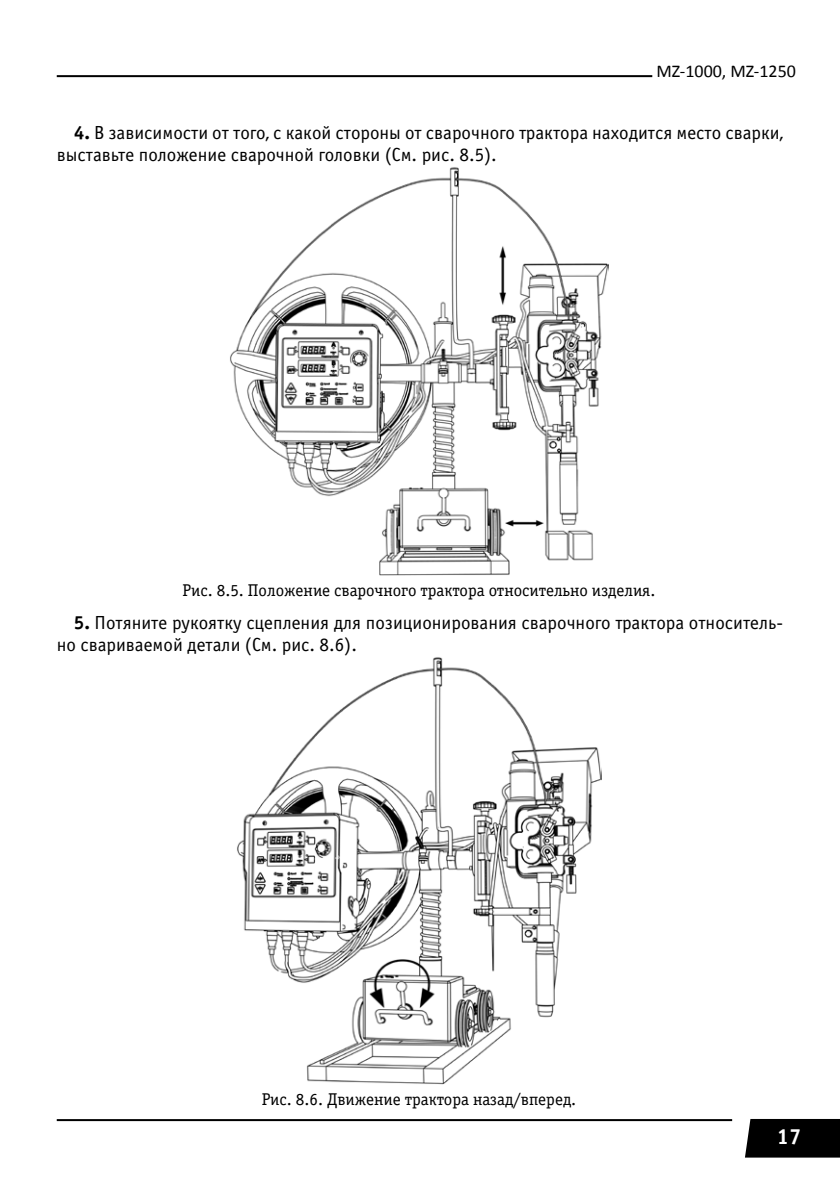
<style>
.page{position:relative;width:840px;height:1191px;background:#fff}
.page>*{position:absolute;margin:0;border:0;box-sizing:border-box;transform-origin:0 0}
.t1{font:700 22px "Officina Serif C";color:#fff}
.t2{font:19px/22px "Officina Sans C";color:#000}
.t3{font:18px "Calibri";color:#000}
.t4{font:17px "Officina Serif Book C";color:#000}
.s1{font-weight:700}
</style>
<div class="page">
<div style="left:745px;top:1119px;width:94px;height:38px;background:#000"></div>
<hr style="left:57px;top:1119px;width:674px;height:2px;background:#000">
<hr style="left:57px;top:75px;width:595px;height:2px;background:#000">
<img style="left:230px;top:167px;width:378px;height:408px">
<img style="left:237px;top:657px;width:364px;height:427px">
<p class="t3" style="left:656px;top:60px;width:141px">MZ-1000, MZ-1250</p>
<p class="t2" style="left:57px;top:122px;width:727px;text-indent:17px"><span class="s1">4.</span> В зависимости от того, с какой стороны от сварочного трактора находится место сварки, выставьте положение сварочной головки (См. рис. 8.5).</p>
<p class="t4" style="left:182px;top:581px;width:474px">Рис. 8.5. Положение сварочного трактора относительно изделия.</p>
<p class="t2" style="left:57px;top:611px;width:727px;text-indent:17px"><span class="s1">5.</span> Потяните рукоятку сцепления для позиционирования сварочного трактора относитель&shy;но свариваемой детали (См. рис. 8.6).</p>
<p class="t4" style="left:261px;top:1089px;width:316px">Рис. 8.6. Движение трактора назад/вперед.</p>
<p class="t1" style="left:776px;top:1124px;width:26px">17</p>
</div>
